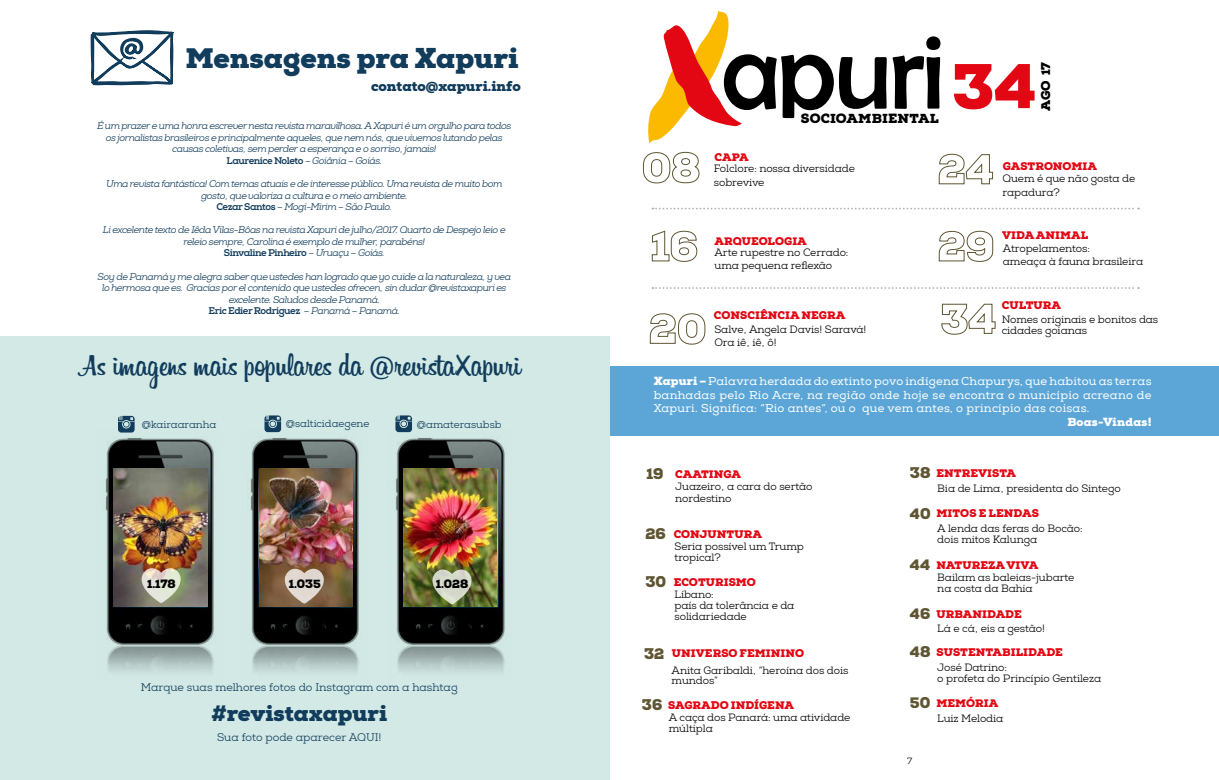
<style>
.page{position:relative;width:1219px;height:780px;background:#fff}
.page>*{position:absolute;margin:0;border:0;box-sizing:border-box;transform-origin:0 0}
.t1{font:900 62.9px "Nexa Slab";color:#e30613}
.t2{font:32.5px "Billabong";color:#113c5c}
.t3{font:900 28px "Nexa Slab";color:#113c5c}
.t4{font:900 21.9px "Nexa Slab";color:#113c5c}
.t5{font:900 15px "Nexa Slab";color:#5f5532}
.t6{font:900 13.8px "Nexa Slab";color:#113c5c}
.t7{font:900 13px "Nexa Slab";letter-spacing:.015em;color:#000}
.t8{font:900 12.5px "Nexa Slab";color:#000}
.t9{font:900 11.8px "Nexa Slab";color:#000}
.t10{font:11.5px/13.4px "Nexa Slab";letter-spacing:.02em;color:#feffff;text-align:justify}
.t11{font:900 11.5px "Nexa Slab";letter-spacing:.02em;color:#feffff}
.t12{font:10.9px "Nexa Slab";color:#113c5c}
.t13{font:900 10.8px "Nexa Slab";letter-spacing:.005em;color:#e30613}
.t14{font:10.6px/10.8px "Nexa Slab";letter-spacing:-.01em;color:#000}
.t15{font:10.2px "Nexa Slab";letter-spacing:-.005em;color:#113c5c}
.t16{font:italic 9.6px/11.5px "Nexa Slab";letter-spacing:-.05em;color:#113c5c;text-align:center}
.t17{font:9px "Nexa Slab";color:#000}
.s1{font-weight:800;font-style:normal}
.s2{font-weight:900}
.s3{font-size:15px;color:#5f5532}
</style>
<div class="page">
<svg style="left:648px;top:11px;width:292px;height:132px"></svg>
<svg style="left:652px;top:208px;width:487px;height:1px"></svg>
<svg style="left:652px;top:287px;width:487px;height:2px"></svg>
<svg style="left:938px;top:230px;width:56px;height:32px"></svg>
<svg style="left:649px;top:313px;width:57px;height:32px"></svg>
<svg style="left:651px;top:230px;width:47px;height:32px"></svg>
<svg style="left:938px;top:153px;width:55px;height:32px"></svg>
<div style="left:610px;top:366px;width:609px;height:69px;background:#5ca6d7"></div>
<svg style="left:642px;top:151px;width:58px;height:33px"></svg>
<svg style="left:90px;top:30px;width:85px;height:56px"></svg>
<div style="left:0;top:336px;width:609px;height:444px;background:#d2e9e5"></div>
<img style="left:395px;top:432px;width:110px;height:241px">
<svg style="left:395px;top:415px;width:17px;height:17px"></svg>
<img style="left:105px;top:432px;width:109px;height:241px">
<img style="left:114px;top:468px;width:93px;height:138px">
<svg style="left:141px;top:568px;width:40px;height:35px"></svg>
<svg style="left:118px;top:416px;width:17px;height:16px"></svg>
<img style="left:250px;top:432px;width:109px;height:241px">
<img style="left:403px;top:468px;width:94px;height:138px">
<svg style="left:264px;top:415px;width:17px;height:17px"></svg>
<img style="left:259px;top:468px;width:93px;height:138px">
<svg style="left:284px;top:568px;width:41px;height:35px"></svg>
<svg style="left:432px;top:569px;width:40px;height:35px"></svg>
<svg style="left:941px;top:303px;width:55px;height:32px"></svg>
<h3 class="t3" style="left:185px;top:40px;width:335px">Mensagens pra Xapuri</h3>
<h3 class="t6" style="left:371px;top:77px;width:151px">contato@xapuri.info</h3>
<p class="t16" style="left:97px;top:120px;width:416px">É um prazer e uma honra escrever nesta revista maravilhosa. A Xapuri é um orgulho para todos os jornalistas brasileiros e principalmente aqueles, que nem nós, que vivemos lutando pelas causas coletivas, sem perder a esperança e o sorriso, jamais!<br><span class="s1">Laurenice Noleto</span> – Goiânia – Goiás.</p>
<p class="t16" style="left:106px;top:178px;width:398px">Uma revista fantástica! Com temas atuais e de interesse público. Uma revista de muito bom gosto, que valoriza a cultura e o meio ambiente.<br><span class="s1">Cezar Santos</span> – Mogi-Mirim – São Paulo.</p>
<p class="t16" style="left:103px;top:224px;width:404px">Li excelente texto de Iêda Vilas-Bôas na revista Xapuri de julho/2017. Quarto de Despejo leio e releio sempre, Carolina é exemplo de mulher, parabéns!<br><span class="s1">Sinvaline Pinheiro</span> – Uruaçu – Goiás.</p>
<p class="t16" style="left:98px;top:271px;width:415px">Soy de Panamá y me alegra saber que ustedes han logrado que yo cuide a la naturaleza, y vea lo hermosa que es. Gracias por el contenido que ustedes ofrecen, sin dudar @revistaxapuri es excelente. Saludos desde Panamá.<br><span class="s1">Eric Edier Rodríguez</span> – Panamá – Panamá.</p>
<h2 class="t2" style="left:81px;top:344px;width:441px">As imagens mais populares da @revistaXapuri</h2>
<p class="t15" style="left:142px;top:418px;width:76px">@kairaaranha</p>
<p class="t15" style="left:286px;top:418px;width:85px">@salticidaegene</p>
<p class="t15" style="left:417px;top:418px;width:86px">@amaterasubsb</p>
<p class="t9" style="left:147px;top:576px;width:30px">1.178</p>
<p class="t9" style="left:289px;top:576px;width:33px">1.035</p>
<p class="t9" style="left:436px;top:576px;width:34px">1.028</p>
<p class="t12" style="left:141px;top:680px;width:318px">Marque suas melhores fotos do Instagram com a hashtag</p>
<h3 class="t4" style="left:211px;top:699px;width:177px">#revistaxapuri</h3>
<p class="t12" style="left:217px;top:730px;width:166px">Sua foto pode aparecer AQUI!</p>
<p class="t13" style="left:714px;top:150px;width:36px">CAPA</p>
<h3 class="t7" style="left:801px;top:111px;width:140px">SOCIOAMBIENTAL</h3>
<p class="t14" style="left:714px;top:162px;width:143px;line-height:13.5px">Folclore: nossa diversidade sobrevive</p>
<p class="t13" style="left:714px;top:235px;width:94px">ARQUEOLOGIA</p>
<p class="t14" style="left:714px;top:246px;width:135px;line-height:13.5px">Arte rupestre no Cerrado: uma pequena reflexão</p>
<p class="t13" style="left:714px;top:308px;width:133px">CONSCIÊNCIA NEGRA</p>
<p class="t14" style="left:714px;top:322px;width:153px;line-height:13.5px">Salve, Angela Davis! Saravá!<br>Ora iê, iê, ô!</p>
<h1 class="t1" style="left:952px;top:46px;width:86px">34</h1>
<h3 class="t8" style="left:1038px;top:111px;width:50px;rotate:-90deg">AGO 17</h3>
<p class="t13" style="left:1003px;top:159px;width:96px">GASTRONOMIA</p>
<p class="t14" style="left:1003px;top:172px;width:134px;line-height:13.5px">Quem é que não gosta de rapadura?</p>
<p class="t13" style="left:1002px;top:229px;width:88px">VIDA ANIMAL</p>
<p class="t14" style="left:1003px;top:242px;width:142px;line-height:13.5px">Atropelamentos:<br>ameaça à fauna brasileira</p>
<p class="t13" style="left:1002px;top:299px;width:61px">CULTURA</p>
<p class="t14" style="left:1002px;top:314px;width:158px">Nomes originais e bonitos das cidades goianas</p>
<p class="t10" style="left:654px;top:375px;width:499px"><span class="s2">Xapuri –</span> Palavra herdada do extinto povo indígena Chapurys, que habitou as terras banhadas pelo Rio Acre, na região onde hoje se encontra o município acreano de Xapuri. Significa: “Rio antes”, ou o que vem antes, o princípio das coisas.</p>
<p class="t11" style="left:1067px;top:414px;width:86px">Boas-Vindas!</p>
<h3 class="t5" style="left:646px;top:464px;width:19px">19</h3>
<p class="t13" style="left:675px;top:467px;width:68px">CAATINGA</p>
<h3 class="t5" style="left:910px;top:463px;width:22px">38</h3>
<p class="t13" style="left:936px;top:466px;width:81px">ENTREVISTA</p>
<p class="t14" style="left:675px;top:481px;width:139px;line-height:11.5px">Juazeiro, a cara do sertão nordestino</p>
<p class="t14" style="left:937px;top:483px;width:185px">Bia de Lima, presidenta do Sintego</p>
<h3 class="t5" style="left:910px;top:504px;width:22px">40</h3>
<p class="t13" style="left:936px;top:507px;width:104px">MITOS E LENDAS</p>
<h3 class="t5" style="left:645px;top:524px;width:22px">26</h3>
<p class="t13" style="left:674px;top:527px;width:90px">CONJUNTURA</p>
<p class="t14" style="left:674px;top:541px;width:131px">Seria possível um Trump tropical?</p>
<p class="t14" style="left:937px;top:523px;width:147px">A lenda das feras do Bocão: dois mitos Kalunga</p>
<h3 class="t5" style="left:910px;top:555px;width:22px">44</h3>
<p class="t13" style="left:936px;top:558px;width:103px">NATUREZA VIVA</p>
<h3 class="t5" style="left:645px;top:572px;width:22px">30</h3>
<p class="t13" style="left:674px;top:575px;width:84px">ECOTURISMO</p>
<p class="t14" style="left:674px;top:589px;width:121px">Líbano:<br>país da tolerância e da solidariedade</p>
<p class="t14" style="left:937px;top:572px;width:139px">Bailam as baleias-jubarte na costa da Bahia</p>
<h3 class="t5" style="left:910px;top:604px;width:22px">46</h3>
<p class="t13" style="left:936px;top:607px;width:87px">URBANIDADE</p>
<p class="t14" style="left:937px;top:623px;width:109px">Lá e cá, eis a gestão!</p>
<p class="t13" style="left:644px;top:646px;width:161px"><span class="s3">32</span> UNIVERSO FEMININO</p>
<p class="t14" style="left:672px;top:664px;width:178px">Anita Garibaldi, “heroína dos dois mundos”</p>
<h3 class="t5" style="left:910px;top:642px;width:22px">48</h3>
<p class="t13" style="left:936px;top:645px;width:128px">SUSTENTABILIDADE</p>
<p class="t14" style="left:937px;top:661px;width:165px">José Datrino:<br>o profeta do Princípio Gentileza</p>
<h3 class="t5" style="left:642px;top:695px;width:22px">36</h3>
<p class="t13" style="left:668px;top:698px;width:127px">SAGRADO INDÍGENA</p>
<p class="t13" style="left:936px;top:696px;width:63px">MEMÓRIA</p>
<h3 class="t5" style="left:910px;top:693px;width:22px">50</h3>
<p class="t14" style="left:669px;top:712px;width:183px">A caça dos Panará: uma atividade múltipla</p>
<p class="t14" style="left:937px;top:713px;width:68px">Luiz Melodia</p>
<p class="t17" style="left:907px;top:755px;width:7px">7</p>
</div>
